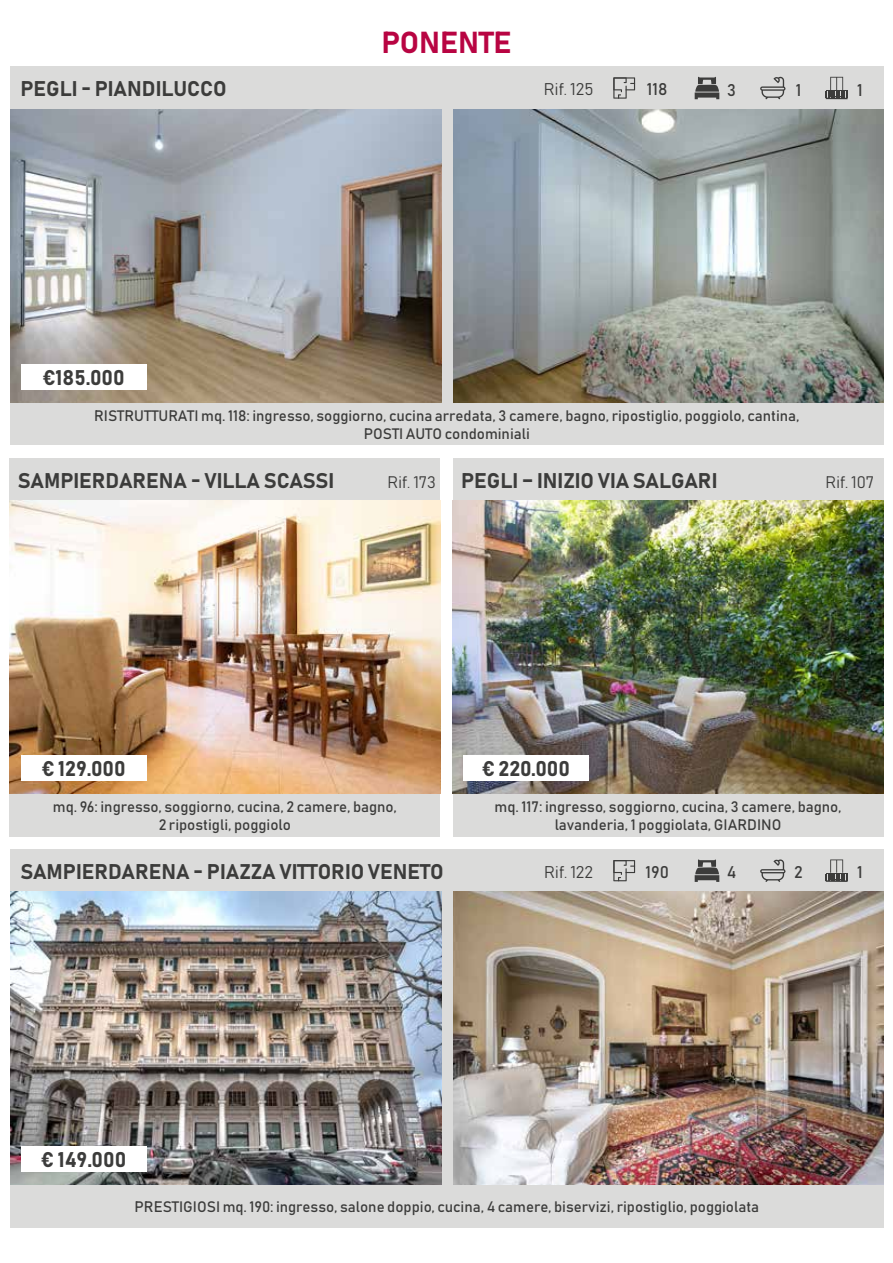
<style>
.page{position:relative;width:893px;height:1263px;background:#fff}
.page>*{position:absolute;margin:0;border:0;box-sizing:border-box;transform-origin:0 0}
.t1{font:30px "Bahnschrift";color:#b80442}
.t2{font:21px "Bahnschrift";color:#3c3c3b}
.t3{font:16.8px "Bahnschrift";color:#3c3c3b}
.t4{font:16.5px "Bahnschrift";color:#3c3c3b}
.t5{font:15px/18px "Bahnschrift";color:#3c3c3b;text-align:center}
</style>
<div class="page">
<div style="left:10px;top:67px;width:873px;height:378px;background:#dbdbda"></div>
<img style="left:10px;top:109px;width:431px;height:293px">
<img style="left:453px;top:109px;width:430px;height:293px">
<div style="left:9px;top:458px;width:431px;height:378px;background:#dbdbda"></div>
<img style="left:9px;top:501px;width:431px;height:293px">
<div style="left:453px;top:458px;width:430px;height:378px;background:#dbdbda"></div>
<img style="left:453px;top:501px;width:430px;height:293px">
<div style="left:10px;top:849px;width:873px;height:378px;background:#dbdbda"></div>
<img style="left:10px;top:892px;width:431px;height:293px">
<img style="left:453px;top:892px;width:430px;height:293px">
<svg style="left:826px;top:859px;width:22px;height:23px"></svg>
<svg style="left:760px;top:859px;width:26px;height:23px"></svg>
<svg style="left:695px;top:859px;width:24px;height:23px"></svg>
<svg style="left:613px;top:860px;width:22px;height:21px"></svg>
<div style="left:21px;top:755px;width:125px;height:26px;background:#fff"></div>
<div style="left:21px;top:364px;width:125px;height:26px;background:#fff"></div>
<div style="left:463px;top:755px;width:125px;height:26px;background:#fff"></div>
<div style="left:21px;top:1146px;width:125px;height:26px;background:#fff"></div>
<svg style="left:826px;top:77px;width:22px;height:22px"></svg>
<svg style="left:760px;top:77px;width:26px;height:22px"></svg>
<svg style="left:695px;top:77px;width:24px;height:22px"></svg>
<svg style="left:613px;top:77px;width:22px;height:22px"></svg>
<h2 class="t2" style="left:21px;top:76px;width:208px">PEGLI - PIANDILUCCO</h2>
<h2 class="t2" style="left:42px;top:365px;width:84px">€185.000</h2>
<h1 class="t1" style="left:381px;top:23px;width:132px">PONENTE</h1>
<p class="t3" style="left:544px;top:79px;width:51px">Rif. 125</p>
<p class="t3" style="left:647px;top:79px;width:22px">118</p>
<p class="t3" style="left:727px;top:79px;width:10px">3</p>
<p class="t3" style="left:796px;top:79px;width:7px">1</p>
<p class="t3" style="left:857px;top:79px;width:7px">1</p>
<p class="t5" style="left:94px;top:406px;width:707px">RISTRUTTURATI mq. 118: ingresso, soggiorno, cucina arredata, 3 camere, bagno, ripostiglio, poggiolo, cantina,<br>POSTI AUTO condominiali</p>
<h2 class="t2" style="left:18px;top:467px;width:318px">SAMPIERDARENA - VILLA SCASSI</h2>
<p class="t4" style="left:387px;top:471px;width:50px">Rif. 173</p>
<h2 class="t2" style="left:461px;top:467px;width:258px">PEGLI – INIZIO VIA SALGARI</h2>
<p class="t4" style="left:825px;top:471px;width:50px">Rif. 107</p>
<h2 class="t2" style="left:41px;top:756px;width:86px">€ 129.000</h2>
<p class="t5" style="left:53px;top:797px;width:346px">mq. 96: ingresso, soggiorno, cucina, 2 camere, bagno,<br>2 ripostigli, poggiolo</p>
<h2 class="t2" style="left:482px;top:756px;width:90px">€ 220.000</h2>
<p class="t5" style="left:495px;top:797px;width:348px">mq. 117: ingresso, soggiorno, cucina, 3 camere, bagno, lavanderia, 1 poggiolata, GIARDINO</p>
<h2 class="t2" style="left:21px;top:858px;width:425px">SAMPIERDARENA - PIAZZA VITTORIO VENETO</h2>
<p class="t3" style="left:544px;top:861px;width:51px">Rif. 122</p>
<p class="t3" style="left:645px;top:861px;width:25px">190</p>
<p class="t3" style="left:727px;top:862px;width:11px">4</p>
<p class="t3" style="left:794px;top:862px;width:10px">2</p>
<p class="t3" style="left:857px;top:862px;width:7px">1</p>
<h2 class="t2" style="left:41px;top:1147px;width:87px">€ 149.000</h2>
<p class="t5" style="left:135px;top:1197px;width:626px">PRESTIGIOSI mq. 190: ingresso, salone doppio, cucina, 4 camere, biservizi, ripostiglio, poggiolata</p>
</div>
